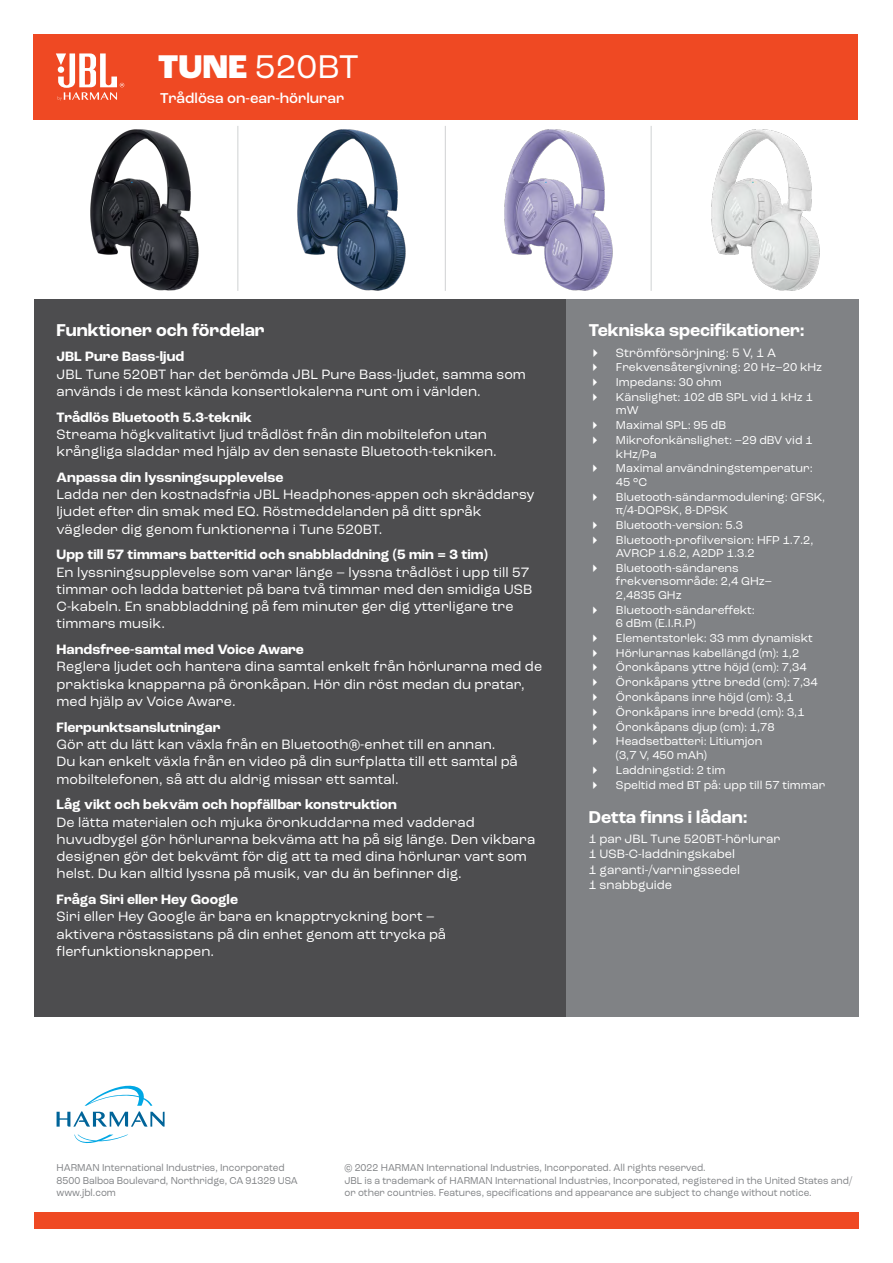
<style>
.page{position:relative;width:893px;height:1263px;background:#fff}
.page>*{position:absolute;margin:0;border:0;box-sizing:border-box;transform-origin:0 0}
.t1{font:34.5px "Roc Grotesk";color:#fff}
.t2{font:700 18px "Roc Grotesk";color:#fff}
.t3{font:500 15px "Roc Grotesk";color:#fff}
.t4{font:14.25px/17.2px "Roc Grotesk";letter-spacing:.005em;color:#fff}
.t5{font:700 14.25px "Roc Grotesk";letter-spacing:.005em;color:#fff}
.t6{font:12.75px/15.6px "Roc Grotesk";color:#fff}
.t7{font:12px/14.7px "Roc Grotesk";color:#fff}
.t8{font:10.5px/12.6px "Roc Grotesk";color:#808285;scale:.94 1}
.s1{font-weight:800}
</style>
<div class="page">
<div style="left:33px;top:34px;width:825px;height:85px;background:#ef4923"></div>
<svg style="left:56px;top:53px;width:68px;height:48px"></svg>
<div style="left:34px;top:1213px;width:825px;height:16px;background:#ef4923"></div>
<div style="left:34px;top:299px;width:532px;height:718px;background:#4d4d4f"></div>
<div style="left:566px;top:299px;width:293px;height:718px;background:#808285"></div>
<svg style="left:74px;top:1134px;width:54px;height:9px"></svg>
<svg style="left:57px;top:1085px;width:108px;height:42px"></svg>
<hr style="left:237px;top:126px;width:1px;height:165px;background:#d5d7d8">
<hr style="left:445px;top:126px;width:1px;height:165px;background:#d5d7d8">
<hr style="left:651px;top:126px;width:1px;height:165px;background:#d5d7d8">
<img style="left:90px;top:129px;width:109px;height:162px">
<img style="left:297px;top:129px;width:109px;height:162px">
<img style="left:504px;top:129px;width:109px;height:162px">
<img style="left:711px;top:129px;width:109px;height:162px">
<h1 class="t1" style="left:158px;top:46px;width:202px"><span class="s1">TUNE</span> 520BT</h1>
<p class="t3" style="left:160px;top:89px;width:185px">Trådlösa on-ear-hörlurar</p>
<p class="t2" style="left:57px;top:318px;width:210px">Funktioner och fördelar</p>
<p class="t5" style="left:57px;top:348px;width:129px">JBL Pure Bass-ljud</p>
<p class="t4" style="left:57px;top:365px;width:471px">JBL Tune 520BT har det berömda JBL Pure Bass-ljudet, samma som används i de mest kända konsertlokalerna runt om i världen.</p>
<p class="t5" style="left:57px;top:408px;width:197px">Trådlös Bluetooth 5.3-teknik</p>
<p class="t4" style="left:57px;top:426px;width:442px">Streama högkvalitativt ljud trådlöst från din mobiltelefon utan krångliga sladdar med hjälp av den senaste Bluetooth-tekniken.</p>
<p class="t5" style="left:57px;top:468px;width:228px">Anpassa din lyssningsupplevelse</p>
<p class="t4" style="left:57px;top:486px;width:480px">Ladda ner den kostnadsfria JBL Headphones-appen och skräddarsy ljudet efter din smak med EQ. Röstmeddelanden på ditt språk vägleder dig genom funktionerna i Tune 520BT.</p>
<p class="t5" style="left:57px;top:546px;width:433px">Upp till 57 timmars batteritid och snabbladdning (5 min = 3 tim)</p>
<p class="t4" style="left:57px;top:563px;width:477px">En lyssningsupplevelse som varar länge – lyssna trådlöst i upp till 57 timmar och ladda batteriet på bara två timmar med den smidiga USB C-kabeln. En snabbladdning på fem minuter ger dig ytterligare tre timmars musik.</p>
<p class="t5" style="left:57px;top:641px;width:249px">Handsfree-samtal med Voice Aware</p>
<p class="t4" style="left:57px;top:658px;width:487px">Reglera ljudet och hantera dina samtal enkelt från hörlurarna med de praktiska knapparna på öronkåpan. Hör din röst medan du pratar, med hjälp av Voice Aware.</p>
<p class="t5" style="left:57px;top:718px;width:165px">Flerpunktsanslutningar</p>
<p class="t4" style="left:57px;top:736px;width:463px">Gör att du lätt kan växla från en Bluetooth®-enhet till en annan.<br>Du kan enkelt växla från en video på din surfplatta till ett samtal på mobiltelefonen, så att du aldrig missar ett samtal.</p>
<p class="t5" style="left:57px;top:796px;width:342px">Låg vikt och bekväm och hopfällbar konstruktion</p>
<p class="t4" style="left:57px;top:813px;width:480px">De lätta materialen och mjuka öronkuddarna med vadderad huvudbygel gör hörlurarna bekväma att ha på sig länge. Den vikbara designen gör det bekvämt för dig att ta med dina hörlurar vart som helst. Du kan alltid lyssna på musik, var du än befinner dig.</p>
<p class="t5" style="left:57px;top:890px;width:183px">Fråga Siri eller Hey Google</p>
<p class="t4" style="left:57px;top:908px;width:391px">Siri eller Hey Google är bara en knapptryckning bort – aktivera röstassistans på din enhet genom att trycka på flerfunktionsknappen.</p>
<p class="t2" style="left:589px;top:318px;width:217px">Tekniska specifikationer:</p>
<p class="t6" style="left:616px;top:345px;width:162px">Strömförsörjning: 5 V, 1 A</p>
<p class="t7" style="left:616px;top:360px;width:208px">Frekvensåtergivning: 20 Hz–20 kHz<br>Impedans: 30 ohm<br>Känslighet: 102 dB SPL vid 1 kHz 1</p>
<p class="t7" style="left:616px;top:403px;width:198px">mW<br>Maximal SPL: 95 dB<br>Mikrofonkänslighet: –29 dBV vid 1</p>
<p class="t7" style="left:616px;top:446px;width:198px">kHz/Pa<br>Maximal användningstemperatur:</p>
<p class="t7" style="left:616px;top:474px;width:211px">45 °C<br>Bluetooth-sändarmodulering: GFSK,</p>
<p class="t7" style="left:616px;top:503px;width:199px">π/4-DQPSK, 8-DPSK<br>Bluetooth-version: 5.3<br>Bluetooth-profilversion: HFP 1.7.2,</p>
<p class="t7" style="left:616px;top:546px;width:140px">AVRCP 1.6.2, A2DP 1.3.2<br>Bluetooth-sändarens</p>
<p class="t7" style="left:616px;top:575px;width:158px;line-height:13.5px">frekvensområde: 2,4 GHz–<br>2,4835 GHz</p>
<p class="t7" style="left:616px;top:603px;width:140px;line-height:13.5px">Bluetooth-sändareffekt:<br>6 dBm (E.I.R.P)</p>
<p class="t7" style="left:616px;top:631px;width:203px">Elementstorlek: 33 mm dynamiskt<br>Hörlurarnas kabellängd (m): 1,2<br>Öronkåpans yttre höjd (cm): 7,34<br>Öronkåpans yttre bredd (cm): 7,34<br>Öronkåpans inre höjd (cm): 3,1<br>Öronkåpans inre bredd (cm): 3,1<br>Öronkåpans djup (cm): 1,78<br>Headsetbatteri: Litiumjon</p>
<p class="t7" style="left:616px;top:747px;width:211px;line-height:15.1px">(3,7 V, 450 mAh)<br>Laddningstid: 2 tim<br>Speltid med BT på: upp till 57 timmar</p>
<p class="t2" style="left:589px;top:806px;width:160px">Detta finns i lådan:</p>
<p class="t6" style="left:589px;top:830px;width:193px">1 par JBL Tune 520BT-hörlurar<br>1 USB-C-laddningskabel<br>1 garanti-/varningssedel<br>1 snabbguide</p>
<p class="t8" style="left:57px;top:1161px;width:258px">HARMAN International Industries, Incorporated<br>8500 Balboa Boulevard, Northridge, CA 91329 USA www.jbl.com</p>
<p class="t8" style="left:344px;top:1161px;width:541px">© 2022 HARMAN International Industries, Incorporated. All rights reserved.<br>JBL is a trademark of HARMAN International Industries, Incorporated, registered in the United States and/ or other countries. Features, specifications and appearance are subject to change without notice.</p>
</div>
